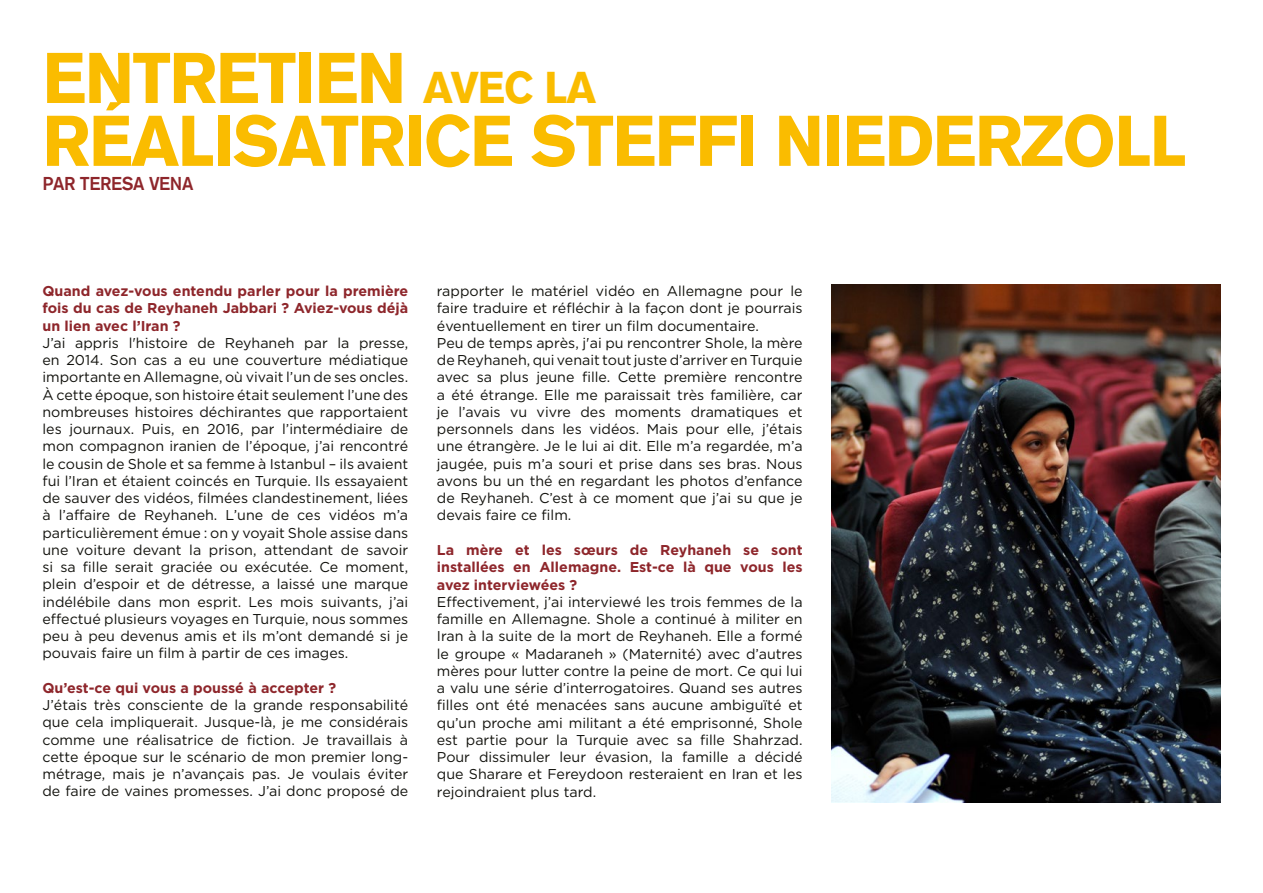
<style>
.page{position:relative;width:1263px;height:893px;background:#fff}
.page>*{position:absolute;margin:0;border:0;box-sizing:border-box;transform-origin:0 0}
.t1{font:700 70.95px/62.8px "Akzidenz Grotesk BQ";letter-spacing:-.02em;color:#fabc00;scale:.95 1}
.t2{font:500 18.45px "Akzidenz Grotesk BQ";letter-spacing:-.02em;color:#8e262b;scale:.95 1}
.t3{font:14.25px/17.2px "Gotham";color:#12120d;text-align:justify}
.t4{font:700 14.25px/17.2px "Gotham";color:#8e262b;text-align:justify}
.s1{font-size:44.25px}
</style>
<div class="page">
<img style="left:831px;top:284px;width:389px;height:518px">
<h1 class="t1" style="left:42px;top:47px;width:1205px">ENTRETIEN <span class="s1">AVEC LA<br></span>RÉALISATRICE STEFFI NIEDERZOLL</h1>
<p class="t2" style="left:43px;top:172px;width:160px">PAR TERESA VENA</p>
<p class="t4" style="left:43px;top:282px;width:367px">Quand avez-vous entendu parler pour la première fois du cas de Reyhaneh Jabbari ? Aviez-vous déjà un lien avec l’Iran ?</p>
<p class="t3" style="left:43px;top:334px;width:367px">J’ai appris l'histoire de Reyhaneh par la presse, en 2014. Son cas a eu une couverture médiatique importante en Allemagne, où vivait l’un de ses oncles.<br>À cette époque, son histoire était seulement l’une des nombreuses histoires déchirantes que rapportaient les journaux. Puis, en 2016, par l’intermédiaire de mon compagnon iranien de l’époque, j’ai rencontré le cousin de Shole et sa femme à Istanbul – ils avaient fui l’Iran et étaient coincés en Turquie. Ils essayaient de sauver des vidéos, filmées clandestinement, liées à l’affaire de Reyhaneh. L’une de ces vidéos m’a particulièrement émue : on y voyait Shole assise dans une voiture devant la prison, attendant de savoir si sa fille serait graciée ou exécutée. Ce moment, plein d’espoir et de détresse, a laissé une marque indélébile dans mon esprit. Les mois suivants, j’ai effectué plusieurs voyages en Turquie, nous sommes peu à peu devenus amis et ils m’ont demandé si je pouvais faire un film à partir de ces images.</p>
<p class="t4" style="left:43px;top:679px;width:295px">Qu’est-ce qui vous a poussé à accepter ?</p>
<p class="t3" style="left:43px;top:696px;width:367px">J’étais très consciente de la grande responsabilité que cela impliquerait. Jusque-là, je me considérais comme une réalisatrice de fiction. Je travaillais à cette époque sur le scénario de mon premier long&shy;métrage, mais je n’avançais pas. Je voulais éviter de faire de vaines promesses. J’ai donc proposé de</p>
<p class="t3" style="left:437px;top:282px;width:367px;text-align:left">rapporter le matériel vidéo en Allemagne pour le faire traduire et réfléchir à la façon dont je pourrais éventuellement en tirer un film documentaire.<br>Peu de temps après, j'ai pu rencontrer Shole, la mère de Reyhaneh, qui venait tout juste d’arriver en Turquie avec sa plus jeune fille. Cette première rencontre a été étrange. Elle me paraissait très familière, car je l’avais vu vivre des moments dramatiques et personnels dans les vidéos. Mais pour elle, j’étais une étrangère. Je le lui ai dit. Elle m’a regardée, m’a jaugée, puis m’a souri et prise dans ses bras. Nous avons bu un thé en regardant les photos d’enfance de Reyhaneh. C’est à ce moment que j’ai su que je devais faire ce film.</p>
<p class="t4" style="left:437px;top:541px;width:367px">La mère et les sœurs de Reyhaneh se sont installées en Allemagne. Est-ce là que vous les avez interviewées ?</p>
<p class="t3" style="left:437px;top:593px;width:367px">Effectivement, j’ai interviewé les trois femmes de la famille en Allemagne. Shole a continué à militer en Iran à la suite de la mort de Reyhaneh. Elle a formé le groupe « Madaraneh » (Maternité) avec d’autres mères pour lutter contre la peine de mort. Ce qui lui a valu une série d’interrogatoires. Quand ses autres filles ont été menacées sans aucune ambiguïté et qu’un proche ami militant a été emprisonné, Shole est partie pour la Turquie avec sa fille Shahrzad.<br>Pour dissimuler leur évasion, la famille a décidé que Sharare et Fereydoon resteraient en Iran et les rejoindraient plus tard.</p>
</div>
